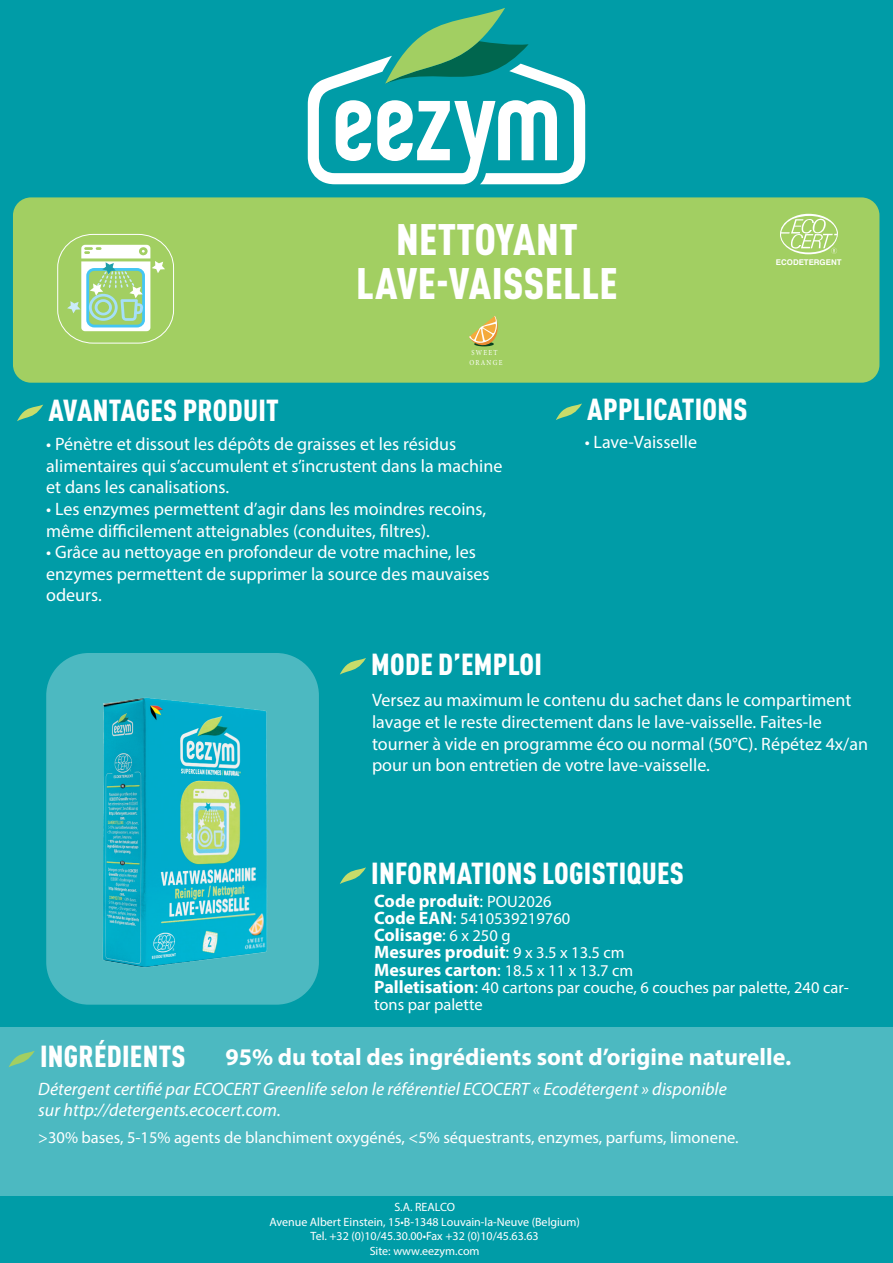
<style>
.page{position:relative;width:893px;height:1263px;background:#009ca7}
.page>*{position:absolute;margin:0;border:0;box-sizing:border-box;transform-origin:0 0}
.t1{font:900 condensed 43.5px/43.5px "DIN Pro";letter-spacing:.01em;color:#fff;text-align:center}
.t2{font:900 condensed 30px "DIN Pro";letter-spacing:.01em;color:#fff}
.t3{font:700 24px "Myriad Pro";color:#fff}
.t4{font:18px/21.6px "Myriad Pro";color:#fff}
.t5{font:italic 18px/21.6px "Myriad Pro";color:#fff}
.t6{font:700 18px/17.2px "Myriad Pro";color:#fff}
.t7{font:16.5px/17.2px "Myriad Pro";color:#fff}
.t8{font:12px/14.4px "Myriad Pro";color:#fff;text-align:center}
.t9{font:700 7.8px "Helvetica";color:#fff}
.t10{font:7.65px/9.1px "Minion Pro";letter-spacing:.185em;color:#fff;scale:.86 1}
.s1{font-weight:400}
.s2{font-weight:400;font-size:16.5px}
.s3{font-weight:700;font-size:18px}
.s4{font-size:18px}
</style>
<div class="page">
<svg style="left:308px;top:8px;width:277px;height:176px"></svg>
<div style="left:46px;top:653px;width:273px;height:352px;background:#4cb9c1;border-radius:43px"></div>
<div style="left:0;top:1027px;width:893px;height:169px;background:#4cb9c1"></div>
<svg style="left:340px;top:658px;width:26px;height:17px"></svg>
<svg style="left:340px;top:867px;width:26px;height:17px"></svg>
<svg style="left:9px;top:1051px;width:26px;height:16px"></svg>
<svg style="left:17px;top:405px;width:26px;height:16px"></svg>
<svg style="left:556px;top:403px;width:26px;height:17px"></svg>
<div style="left:13px;top:197px;width:866px;height:186px;background:#a2cf62;border-radius:18px"></div>
<div style="left:57px;top:234px;width:117px;height:109px;border:1px solid #fff;border-radius:34px"></div>
<div style="left:81px;top:245px;width:69px;height:86px;background:#fff;border-radius:4px"></div>
<div style="left:88px;top:269px;width:56px;height:57px;background:#a2cf62;border-radius:6px"></div>
<div style="left:86px;top:268px;width:59px;height:59px;border:3px solid #44c6f3;border-radius:6px"></div>
<svg style="left:67px;top:247px;width:98px;height:74px"></svg>
<svg style="left:469px;top:316px;width:29px;height:31px"></svg>
<svg style="left:780px;top:214px;width:58px;height:40px"></svg>
<img style="left:65px;top:653px;width:235px;height:352px">
<h1 class="t1" style="left:356px;top:214px;width:263px">NETTOYANT<br>LAVE-VAISSELLE</h1>
<p class="t10" style="left:469px;top:348px;width:40px">SWEET<br>ORANGE</p>
<h2 class="t2" style="left:49px;top:387px;width:232px">AVANTAGES PRODUIT</h2>
<h2 class="t2" style="left:587px;top:386px;width:162px">APPLICATIONS</h2>
<p class="t4" style="left:46px;top:433px;width:412px">• Pénètre et dissout les dépôts de graisses et les résidus</p>
<p class="t4" style="left:585px;top:431px;width:114px">• Lave-Vaisselle</p>
<p class="t4" style="left:46px;top:455px;width:458px">alimentaires qui s’accumulent et s’incrustent dans la machine et dans les canalisations.</p>
<p class="t4" style="left:46px;top:498px;width:441px">• Les enzymes permettent d’agir dans les moindres recoins, même difficilement atteignables (conduites, filtres).</p>
<p class="t4" style="left:46px;top:541px;width:445px">• Grâce au nettoyage en profondeur de votre machine, les enzymes permettent de supprimer la source des mauvaises odeurs.</p>
<h2 class="t2" style="left:371px;top:641px;width:172px">MODE D’EMPLOI</h2>
<p class="t9" style="left:776px;top:257px;width:67px">ECODETERGENT</p>
<p class="t4" style="left:372px;top:689px;width:498px">Versez au maximum le contenu du sachet dans le compartiment lavage et le reste directement dans le lave-vaisselle. Faites-le tourner à vide en programme éco ou normal (50°C). Répétez 4x/an pour un bon entretien de votre lave-vaisselle.</p>
<h2 class="t2" style="left:371px;top:850px;width:314px">INFORMATIONS LOGISTIQUES</h2>
<h2 class="t2" style="left:40px;top:1033px;width:147px">INGRÉDIENTS</h2>
<p class="t6" style="left:374px;top:891px;width:179px">Code produit<span class="s1">:</span> <span class="s2">POU2026</span></p>
<p class="t7" style="left:374px;top:909px;width:198px"><span class="s3">Code EAN</span><span class="s4">:</span> 5410539219760</p>
<p class="t6" style="left:374px;top:926px;width:252px">Colisage<span class="s1">:</span> <span class="s2">6 x 250 g<br></span>Mesures produit<span class="s1">:</span> <span class="s2">9 x 3.5 x 13.5 cm</span></p>
<p class="t7" style="left:374px;top:961px;width:476px"><span class="s3">Mesures carton</span><span class="s4">:</span> 18.5 x 11 x 13.7 cm<br><span class="s3">Palletisation</span><span class="s4">:</span> 40 cartons par couche, 6 couches par palette, 240 car&shy;tons par palette</p>
<h3 class="t3" style="left:225px;top:1041px;width:567px">95% du total des ingrédients sont d’origine naturelle.</h3>
<p class="t5" style="left:38px;top:1077px;width:690px">Détergent certifié par ECOCERT Greenlife selon le référentiel ECOCERT « Ecodétergent » disponible sur http://detergents.ecocert.com.</p>
<p class="t7" style="left:38px;top:1128px;width:702px">&gt;30% bases, 5-15% agents de blanchiment oxygénés, &lt;5% séquestrants, enzymes, parfums, limonene.</p>
<p class="t8" style="left:269px;top:1200px;width:312px">S.A. REALCO<br>Avenue Albert Einstein, 15•B-1348 Louvain-la-Neuve (Belgium)<br>Tel. +32 (0)10/45.30.00•Fax +32 (0)10/45.63.63<br>Site: www.eezym.com</p>
</div>
